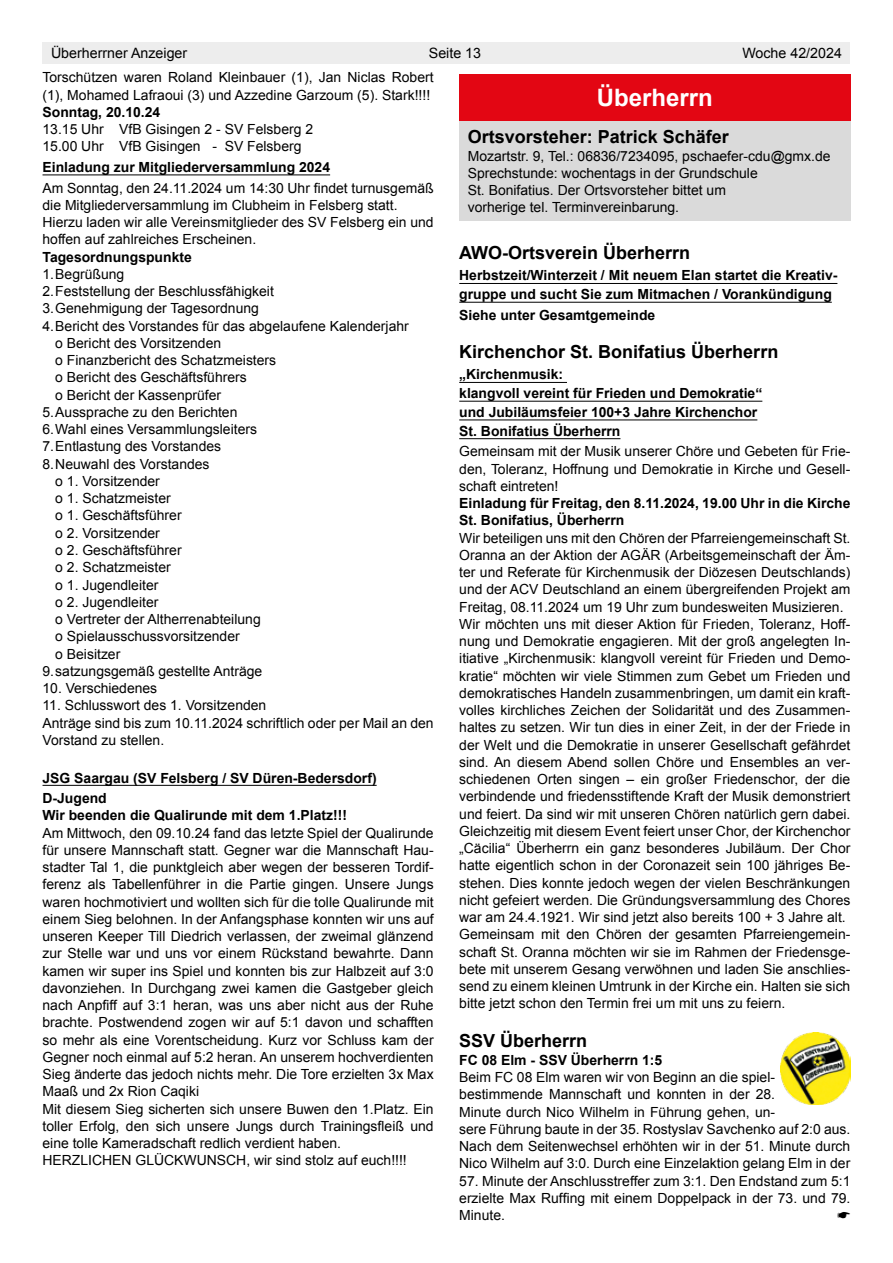
<style>
.page{position:relative;width:893px;height:1263px;background:#fff}
.page>*{position:absolute;margin:0;border:0;box-sizing:border-box;transform-origin:0 0}
.t1{font:700 24px "Arial";color:#fff}
.t2{font:700 18px "Arial";color:#000}
.t3{font:14.25px "Arial";color:#000}
.t4{font:13.95px/17.2px "Arial";color:#000}
.t5{font:700 13.95px/18.8px "Arial";color:#000}
</style>
<div class="page">
<div style="left:43px;top:43px;width:807px;height:21px;background:#ededed"></div>
<hr style="left:43px;top:175px;width:287px;height:1px;background:#000">
<hr style="left:43px;top:785px;width:334px;height:1px;background:#000">
<hr style="left:459px;top:283px;width:378px;height:1px;background:#000">
<hr style="left:459px;top:302px;width:373px;height:1px;background:#000">
<hr style="left:459px;top:382px;width:108px;height:1px;background:#000">
<hr style="left:459px;top:401px;width:303px;height:1px;background:#000">
<hr style="left:459px;top:420px;width:298px;height:1px;background:#000">
<hr style="left:459px;top:438px;width:161px;height:1px;background:#000">
<div style="left:459px;top:74px;width:391px;height:47px;background:#e30613"></div>
<div style="left:459px;top:121px;width:391px;height:100px;background:#dadada"></div>
<img style="left:781px;top:1033px;width:69px;height:71px">
<p class="t3" style="left:51px;top:44px;width:138px">Überherrner Anzeiger</p>
<p class="t3" style="left:429px;top:44px;width:54px">Seite 13</p>
<p class="t3" style="left:742px;top:44px;width:101px">Woche 42/2024</p>
<p class="t4" style="left:43px;top:69px;width:393px">Torschützen waren Roland Kleinbauer (1), Jan Niclas Robert (1), Mohamed Lafraoui (3) und Azzedine Garzoum (5). Stark!!!!</p>
<p class="t5" style="left:43px;top:103px;width:119px">Sonntag, 20.10.24</p>
<p class="t4" style="left:43px;top:121px;width:272px">13.15 Uhr VfB Gisingen 2 - SV Felsberg 2<br>15.00 Uhr VfB Gisingen - SV Felsberg</p>
<p class="t5" style="left:43px;top:158px;width:289px">Einladung zur Mitgliederversammlung 2024</p>
<p class="t4" style="left:43px;top:179px;width:393px">Am Sonntag, den 24.11.2024 um 14:30 Uhr findet turnusgemäß die Mitgliederversammlung im Clubheim in Felsberg statt.<br>Hierzu laden wir alle Vereinsmitglieder des SV Felsberg ein und hoffen auf zahlreiches Erscheinen.</p>
<p class="t5" style="left:43px;top:248px;width:151px">Tagesordnungspunkte</p>
<p class="t4" style="left:43px;top:265px;width:83px">1.Begrüßung</p>
<p class="t4" style="left:43px;top:283px;width:233px">2.Feststellung der Beschlussfähigkeit</p>
<p class="t4" style="left:43px;top:300px;width:218px">3.Genehmigung der Tagesordnung</p>
<p class="t4" style="left:43px;top:317px;width:368px">4.Bericht des Vorstandes für das abgelaufene Kalenderjahr</p>
<p class="t4" style="left:55px;top:334px;width:167px">o Bericht des Vorsitzenden</p>
<p class="t4" style="left:55px;top:352px;width:222px">o Finanzbericht des Schatzmeisters</p>
<p class="t4" style="left:55px;top:369px;width:193px">o Bericht des Geschäftsführers</p>
<p class="t4" style="left:55px;top:386px;width:167px">o Bericht der Kassenprüfer</p>
<p class="t4" style="left:43px;top:404px;width:196px">5.Aussprache zu den Berichten</p>
<p class="t4" style="left:43px;top:421px;width:216px">6.Wahl eines Versammlungsleiters</p>
<p class="t4" style="left:43px;top:438px;width:180px">7.Entlastung des Vorstandes</p>
<p class="t4" style="left:43px;top:455px;width:169px">8.Neuwahl des Vorstandes</p>
<p class="t4" style="left:55px;top:473px;width:106px">o 1. Vorsitzender</p>
<p class="t4" style="left:55px;top:490px;width:117px">o 1. Schatzmeister</p>
<p class="t4" style="left:55px;top:507px;width:128px">o 1. Geschäftsführer</p>
<p class="t4" style="left:55px;top:524px;width:106px">o 2. Vorsitzender</p>
<p class="t4" style="left:55px;top:542px;width:128px">o 2. Geschäftsführer</p>
<p class="t4" style="left:55px;top:559px;width:117px">o 2. Schatzmeister</p>
<p class="t4" style="left:55px;top:576px;width:105px">o 1. Jugendleiter</p>
<p class="t4" style="left:55px;top:593px;width:105px">o 2. Jugendleiter</p>
<p class="t4" style="left:55px;top:611px;width:207px">o Vertreter der Altherrenabteilung</p>
<p class="t4" style="left:55px;top:628px;width:186px">o Spielausschussvorsitzender</p>
<p class="t4" style="left:55px;top:645px;width:67px">o Beisitzer</p>
<p class="t4" style="left:43px;top:662px;width:221px">9.satzungsgemäß gestellte Anträge</p>
<p class="t4" style="left:43px;top:680px;width:116px">10. Verschiedenes</p>
<p class="t4" style="left:43px;top:697px;width:393px">11. Schlusswort des 1. Vorsitzenden<br>Anträge sind bis zum 10.11.2024 schriftlich oder per Mail an den<br>Vorstand zu stellen.</p>
<p class="t5" style="left:43px;top:768px;width:336px;line-height:20.7px">JSG Saargau (SV Felsberg / SV Düren-Bedersdorf)<br>D-Jugend</p>
<p class="t5" style="left:43px;top:807px;width:306px">Wir beenden die Qualirunde mit dem 1.Platz!!!</p>
<p class="t4" style="left:43px;top:824px;width:393px">Am Mittwoch, den 09.10.24 fand das letzte Spiel der Qualirunde für unsere Mannschaft statt. Gegner war die Mannschaft Hau&shy;stadter Tal 1, die punktgleich aber wegen der besseren Tordif&shy;ferenz als Tabellenführer in die Partie gingen. Unsere Jungs waren hochmotiviert und wollten sich für die tolle Qualirunde mit einem Sieg belohnen. In der Anfangsphase konnten wir uns auf unseren Keeper Till Diedrich verlassen, der zweimal glänzend zur Stelle war und uns vor einem Rückstand bewahrte. Dann kamen wir super ins Spiel und konnten bis zur Halbzeit auf 3:0 davonziehen. In Durchgang zwei kamen die Gastgeber gleich nach Anpfiff auf 3:1 heran, was uns aber nicht aus der Ruhe brachte. Postwendend zogen wir auf 5:1 davon und schafften so mehr als eine Vorentscheidung. Kurz vor Schluss kam der Gegner noch einmal auf 5:2 heran. An unserem hochverdienten Sieg änderte das jedoch nichts mehr. Die Tore erzielten 3x Max Maaß und 2x Rion Caqiki<br>Mit diesem Sieg sicherten sich unsere Buwen den 1.Platz. Ein toller Erfolg, den sich unsere Jungs durch Trainingsfleiß und eine tolle Kameradschaft redlich verdient haben.<br>HERZLICHEN GLÜCKWUNSCH, wir sind stolz auf euch!!!!</p>
<h1 class="t1" style="left:597px;top:82px;width:118px">Überherrn</h1>
<p class="t2" style="left:468px;top:124px;width:263px">Ortsvorsteher: Patrick Schäfer</p>
<p class="t4" style="left:468px;top:147px;width:364px">Mozartstr. 9, Tel.: 06836/7234095, pschaefer-cdu@gmx.de Sprechstunde: wochentags in der Grundschule<br>St. Bonifatius. Der Ortsvorsteher bittet um<br>vorherige tel. Terminvereinbarung.</p>
<p class="t2" style="left:459px;top:241px;width:233px">AWO-Ortsverein Überherrn</p>
<p class="t5" style="left:459px;top:267px;width:380px">Herbstzeit/Winterzeit / Mit neuem Elan startet die Kreativ&shy;gruppe und sucht Sie zum Mitmachen / Vorankündigung</p>
<p class="t5" style="left:459px;top:306px;width:198px">Siehe unter Gesamtgemeinde</p>
<p class="t2" style="left:459px;top:340px;width:321px">Kirchenchor St. Bonifatius Überherrn</p>
<p class="t5" style="left:459px;top:366px;width:305px">„Kirchenmusik:<br>klangvoll vereint für Frieden und Demokratie“ und Jubiläumsfeier 100+3 Jahre Kirchenchor St. Bonifatius Überherrn</p>
<p class="t4" style="left:459px;top:443px;width:393px;text-align:justify">Gemeinsam mit der Musik unserer Chöre und Gebeten für Frie&shy;den, Toleranz, Hoffnung und Demokratie in Kirche und Gesell&shy;schaft eintreten!</p>
<p class="t5" style="left:459px;top:495px;width:393px;line-height:17.2px">Einladung für Freitag, den 8.11.2024, 19.00 Uhr in die Kirche<br>St. Bonifatius, Überherrn</p>
<p class="t4" style="left:459px;top:529px;width:393px">Wir beteiligen uns mit den Chören der Pfarreiengemeinschaft St.<br>Oranna an der Aktion der AGÄR (Arbeitsgemeinschaft der Äm&shy;ter und Referate für Kirchenmusik der Diözesen Deutschlands) und der ACV Deutschland an einem übergreifenden Projekt am Freitag, 08.11.2024 um 19 Uhr zum bundesweiten Musizieren.<br>Wir möchten uns mit dieser Aktion für Frieden, Toleranz, Hoff&shy;nung und Demokratie engagieren. Mit der groß angelegten In&shy;itiative „Kirchenmusik: klangvoll vereint für Frieden und Demo&shy;kratie“ möchten wir viele Stimmen zum Gebet um Frieden und demokratisches Handeln zusammenbringen, um damit ein kraft&shy;volles kirchliches Zeichen der Solidarität und des Zusammen&shy;haltes zu setzen. Wir tun dies in einer Zeit, in der der Friede in der Welt und die Demokratie in unserer Gesellschaft gefährdet sind. An diesem Abend sollen Chöre und Ensembles an ver&shy;schiedenen Orten singen – ein großer Friedenschor, der die verbindende und friedensstiftende Kraft der Musik demonstriert und feiert. Da sind wir mit unseren Chören natürlich gern dabei.<br>Gleichzeitig mit diesem Event feiert unser Chor, der Kirchenchor „Cäcilia“ Überherrn ein ganz besonderes Jubiläum. Der Chor hatte eigentlich schon in der Coronazeit sein 100 jähriges Be&shy;stehen. Dies konnte jedoch wegen der vielen Beschränkungen nicht gefeiert werden. Die Gründungsversammlung des Chores war am 24.4.1921. Wir sind jetzt also bereits 100 + 3 Jahre alt.<br>Gemeinsam mit den Chören der gesamten Pfarreiengemein&shy;schaft St. Oranna möchten wir sie im Rahmen der Friedensge&shy;bete mit unserem Gesang verwöhnen und laden Sie anschlies&shy;send zu einem kleinen Umtrunk in der Kirche ein. Halten sie sich bitte jetzt schon den Termin frei um mit uns zu feiern.</p>
<p class="t2" style="left:459px;top:1028px;width:130px">SSV Überherrn</p>
<p class="t5" style="left:459px;top:1051px;width:205px">FC 08 Elm - SSV Überherrn 1:5</p>
<p class="t4" style="left:459px;top:1069px;width:393px">Beim FC 08 Elm waren wir von Beginn an die spiel&shy;bestimmende Mannschaft und konnten in der 28.<br>Minute durch Nico Wilhelm in Führung gehen, un-<br>sere Führung baute in der 35. Rostyslav Savchenko auf 2:0 aus.<br>Nach dem Seitenwechsel erhöhten wir in der 51. Minute durch Nico Wilhelm auf 3:0. Durch eine Einzelaktion gelang Elm in der</p>
<p class="t4" style="left:459px;top:1172px;width:393px;text-align:justify">57. Minute der Anschlusstreffer zum 3:1. Den Endstand zum 5:1 erzielte Max Ruffing mit einem Doppelpack in der 73. und 79.<br>Minute.</p>
</div>
